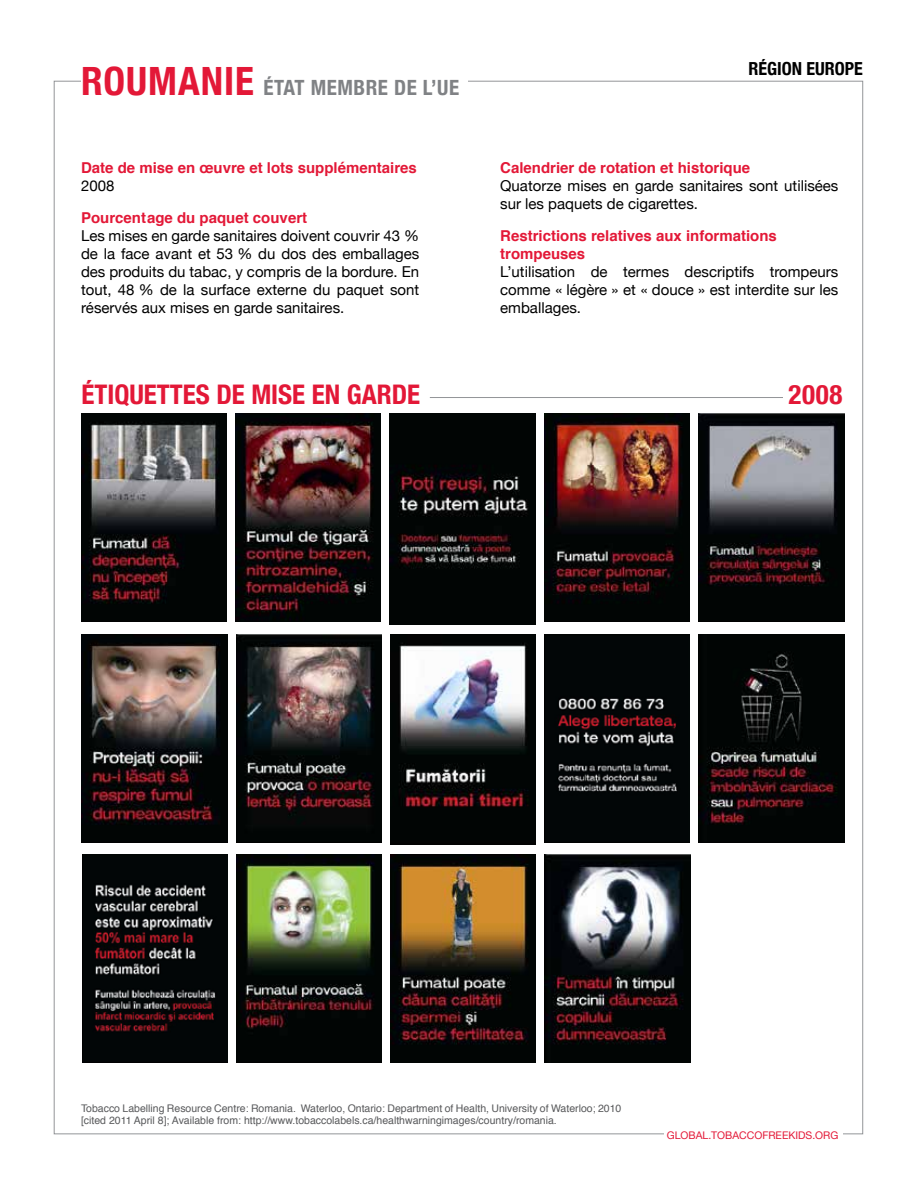
<style>
.page{position:relative;width:918px;height:1188px;background:#fff}
.page>*{position:absolute;margin:0;border:0;box-sizing:border-box;transform-origin:0 0}
.t1{font:700 condensed 39px "Helvetica Neue";color:#e31837}
.t2{font:700 condensed 27px "Helvetica Neue";color:#e31837}
.t3{font:700 condensed 21px "Helvetica Neue";color:#808285}
.t4{font:700 condensed 18px "Helvetica Neue";color:#000}
.t5{font:15px/18px "Helvetica Neue";color:#000;text-align:justify}
.t6{font:700 15px/18px "Helvetica";color:#e31837}
.t7{font:10.5px/12px "Helvetica";color:#58595b}
.t8{font:10.5px "Helvetica Neue";color:#e31837}
</style>
<div class="page">
<hr style="left:430px;top:397px;width:353px;height:1px;background:#939598">
<img style="left:81px;top:413px;width:145px;height:208px">
<img style="left:235px;top:413px;width:146px;height:208px">
<img style="left:390px;top:634px;width:146px;height:211px">
<img style="left:82px;top:634px;width:145px;height:208px">
<img style="left:236px;top:634px;width:145px;height:208px">
<img style="left:390px;top:413px;width:145px;height:211px">
<img style="left:391px;top:855px;width:145px;height:208px">
<img style="left:544px;top:413px;width:146px;height:208px">
<img style="left:699px;top:413px;width:145px;height:208px">
<img style="left:82px;top:855px;width:145px;height:208px">
<img style="left:236px;top:855px;width:146px;height:208px">
<img style="left:545px;top:634px;width:145px;height:208px">
<img style="left:699px;top:634px;width:145px;height:208px">
<img style="left:545px;top:855px;width:145px;height:208px">
<h1 class="t1" style="left:81px;top:49px;width:89px">ROUMANI</h1>
<h1 class="t1" style="left:235px;top:49px;width:20px">E</h1>
<h3 class="t3" style="left:264px;top:70px;width:22px">ÉTAT</h3>
<h3 class="t3" style="left:311px;top:70px;width:41px">MEMBR</h3>
<h3 class="t3" style="left:378px;top:70px;width:83px">E DE L’UE</h3>
<p class="t6" style="left:81px;top:159px;width:337px">Date de mise en œuvre et lots supplémentaires</p>
<p class="t5" style="left:81px;top:176px;width:35px">2008</p>
<p class="t6" style="left:81px;top:209px;width:228px">Pourcentage du paquet couvert</p>
<p class="t5" style="left:81px;top:225px;width:340px">Les mises en garde sanitaires doivent couvrir 43 % de la face avant et 53 % du dos des emballages des produits du tabac, y compris de la bordure. En tout, 48 % de la surface externe du paquet sont réservés aux mises en garde sanitaires.</p>
<h2 class="t2" style="left:82px;top:372px;width:281px">ÉTIQUETTES DE MISE EN GARD</h2>
<h2 class="t2" style="left:407px;top:372px;width:14px">E</h2>
<p class="t4" style="left:749px;top:54px;width:28px">RÉGION</p>
<p class="t4" style="left:807px;top:54px;width:58px">EUROPE</p>
<p class="t6" style="left:500px;top:159px;width:252px">Calendrier de rotation et historique</p>
<p class="t5" style="left:500px;top:176px;width:340px">Quatorze mises en garde sanitaires sont utilisées sur les paquets de cigarettes.</p>
<p class="t6" style="left:500px;top:227px;width:278px">Restrictions relatives aux informations trompeuses</p>
<p class="t5" style="left:500px;top:261px;width:340px">L’utilisation de termes descriptifs trompeurs comme « légère » et « douce » est interdite sur les emballages.</p>
<h2 class="t2" style="left:789px;top:372px;width:55px">2008</h2>
<p class="t7" style="left:81px;top:1103px;width:542px">Tobacco Labelling Resource Centre: Romania. Waterloo, Ontario: Department of Health, University of Waterloo; 2010 [cited 2011 April 8]; Available from: http://www.tobaccolabels.ca/healthwarningimages/country/romania.</p>
<p class="t8" style="left:667px;top:1126px;width:173px">global.tobaccofreekids.org</p>
</div>
